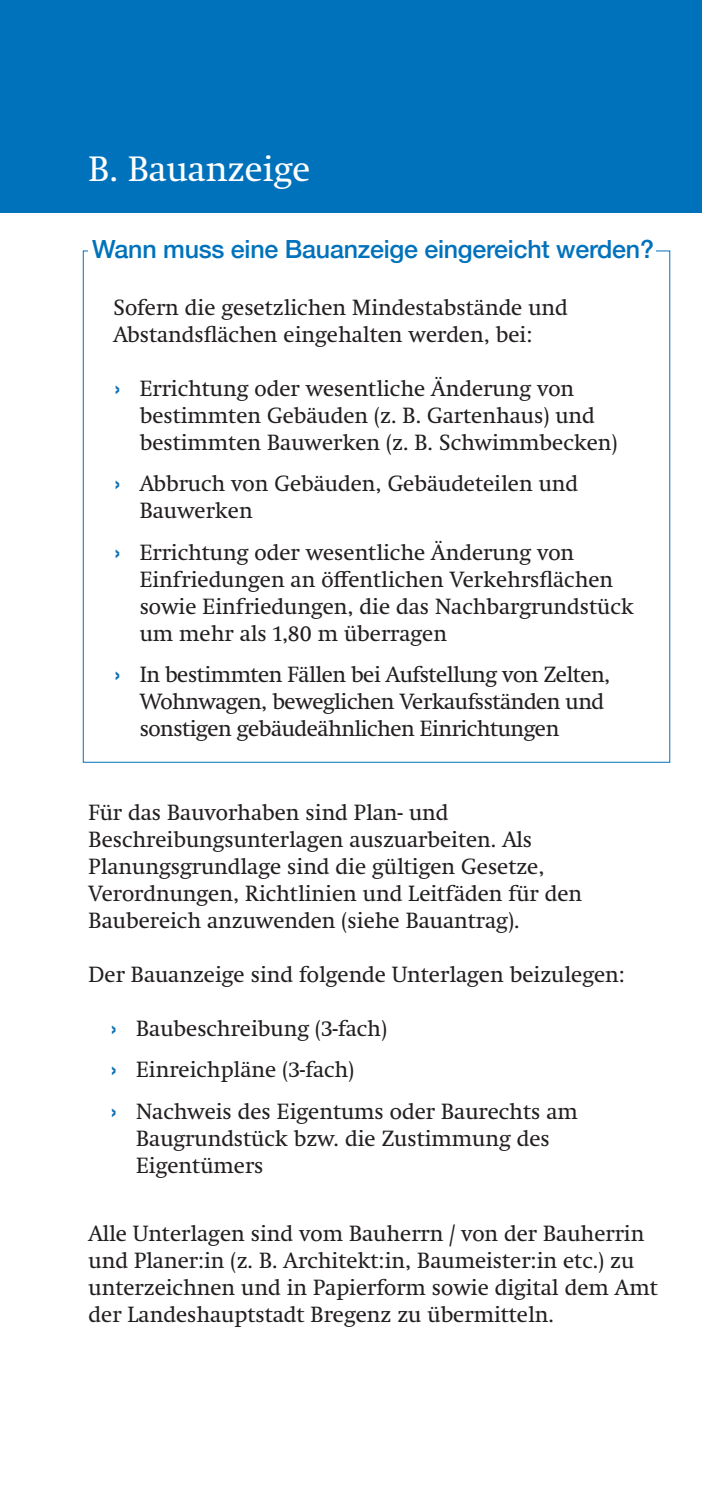
<style>
.page{position:relative;width:702px;height:1489px;background:#fff}
.page>*{position:absolute;margin:0;border:0;box-sizing:border-box;transform-origin:0 0}
.t1{font:35px "Swift";color:#fff}
.t2{font:500 25px "Helvetica Neue";letter-spacing:-.01em;color:#0072bc}
.t3{font:22.5px/27px "Swift Neue LT Pro";color:#231f20}
.t4{font:22.5px/27px "Swift Neue LT Pro";letter-spacing:-.02em;color:#231f20}
.s1{font-family:"Helvetica Neue";font-weight:700;color:#0e70b5}
</style>
<div class="page">
<div style="left:0;top:0;width:702px;height:213px;background:#0072bc"></div>
<h1 class="t1" style="left:89px;top:149px;width:223px">B. Bauanzeige</h1>
<p class="t2" style="left:92px;top:229px;width:563px">Wann muss eine Bauanzeige eingereicht werden?</p>
<p class="t3" style="left:113px;top:294px;width:456px">Sofern die gesetzlichen Mindestabstände und<br>Abstandsflächen eingehalten werden, bei:</p>
<p class="t3" style="left:140px;top:375px;width:479px;text-indent:-25px"><span class="s1">›</span> Errichtung oder wesentliche Änderung von bestimmten Gebäuden (z. B. Gartenhaus) und bestimmten Bauwerken (z. B. Schwimmbecken)</p>
<p class="t3" style="left:140px;top:470px;width:440px;text-indent:-25px"><span class="s1">›</span> Abbruch von Gebäuden, Gebäudeteilen und<br>Bauwerken</p>
<p class="t3" style="left:140px;top:538px;width:495px;text-indent:-25px"><span class="s1">›</span> Errichtung oder wesentliche Änderung von Einfriedungen an öffentlichen Verkehrsflächen sowie Einfriedungen, die das Nachbargrundstück um mehr als 1,80 m überragen</p>
<p class="t4" style="left:140px;top:660px;width:472px;text-indent:-25px"><span class="s1">›</span> In bestimmten Fällen bei Aufstellung von Zelten,<br>Wohnwagen, beweglichen Verkaufsständen und sonstigen gebäudeähnlichen Einrichtungen</p>
<p class="t3" style="left:89px;top:798px;width:495px">Für das Bauvorhaben sind Plan- und Beschreibungsunterlagen auszuarbeiten. Als Planungsgrundlage sind die gültigen Gesetze, Verordnungen, Richtlinien und Leitfäden für den Baubereich anzuwenden (siehe Bauantrag).</p>
<p class="t3" style="left:89px;top:960px;width:537px">Der Bauanzeige sind folgende Unterlagen beizulegen:</p>
<p class="t3" style="left:111px;top:1007px;width:468px;line-height:41.2px"><span class="s1">›</span> Baubeschreibung (3-fach)<br><span class="s1">›</span> Einreichpläne (3-fach)<br><span class="s1">›</span> Nachweis des Eigentums oder Baurechts am</p>
<p class="t3" style="left:136px;top:1124px;width:415px">Baugrundstück bzw. die Zustimmung des<br>Eigentümers</p>
<p class="t3" style="left:89px;top:1219px;width:570px">Alle Unterlagen sind vom Bauherrn / von der Bauherrin und Planer:in (z. B. Architekt:in, Baumeister:in etc.) zu unterzeichnen und in Papierform sowie digital dem Amt der Landeshauptstadt Bregenz zu übermitteln.</p>
</div>
